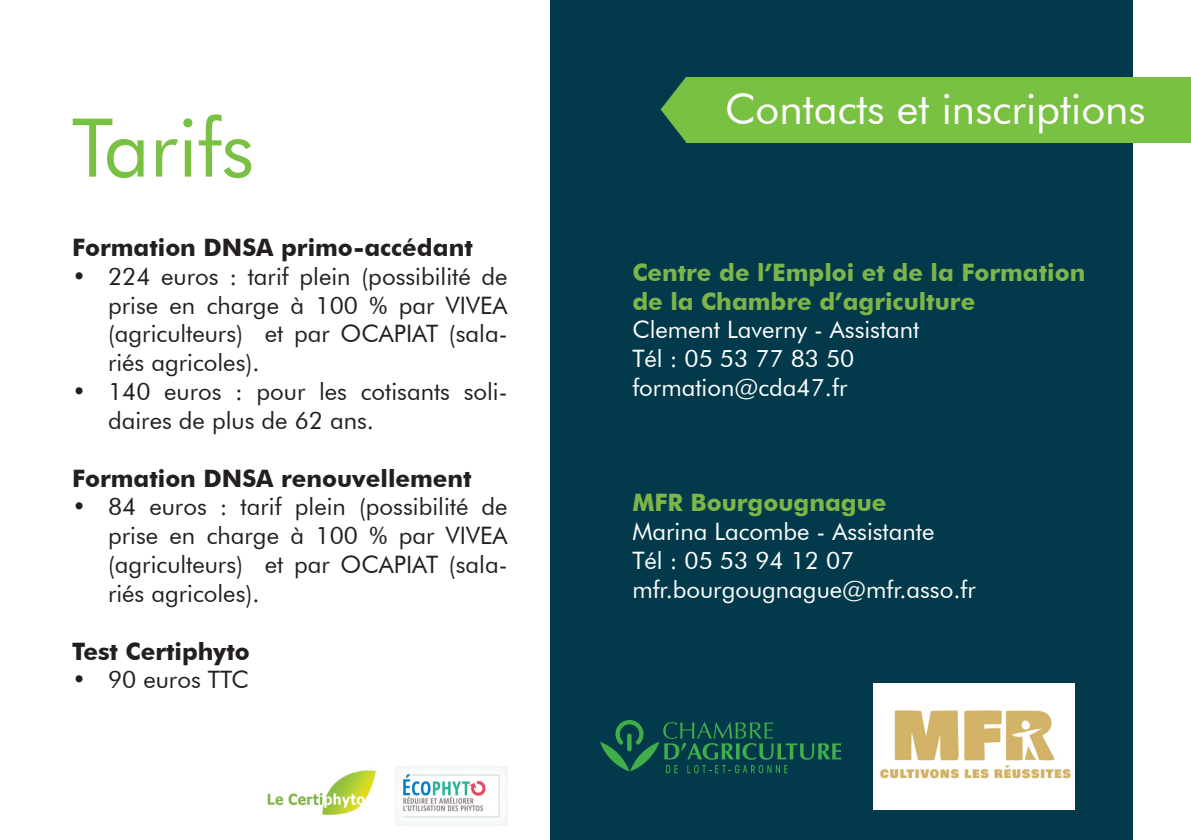
<style>
.page{position:relative;width:1191px;height:840px;background:#fff}
.page>*{position:absolute;margin:0;border:0;box-sizing:border-box;transform-origin:0 0}
.t1{font:81.2px "Futura BT";color:#79c142}
.t2{font:42px "Futura BT";color:#fff}
.t3{font:24px/28.8px "Futura BT";color:#231f20;text-align:justify}
.t4{font:24px/28.8px "Futura BT";color:#fff}
.t5{font:700 24px "Futura BT";color:#231f20}
.s1{font-weight:700;color:#7db549}
</style>
<div class="page">
<div style="left:550px;top:0;width:582px;height:839px;background:#023a4b"></div>
<div style="left:686px;top:77px;width:505px;height:65px;background:#79c142"></div>
<svg style="left:660px;top:77px;width:26px;height:65px"></svg>
<img style="left:873px;top:683px;width:201px;height:125px">
<svg style="left:600px;top:720px;width:241px;height:52px"></svg>
<svg style="left:627px;top:733px;width:4px;height:18px"></svg>
<img style="left:267px;top:770px;width:110px;height:46px">
<img style="left:395px;top:766px;width:112px;height:58px">
<p class="t1" style="left:72px;top:98px;width:184px">Tarifs</p>
<p class="t5" style="left:72px;top:233px;width:402px">Formation DNSA primo-accédant</p>
<p class="t3" style="left:108px;top:261px;width:401px;text-indent:-36px">• 224 euros : tarif plein (possibilité de prise en charge à 100 % par VIVEA (agriculteurs) et par OCAPIAT (sala&shy;riés agricoles).</p>
<p class="t3" style="left:108px;top:376px;width:401px;text-indent:-36px">• 140 euros : pour les cotisants soli&shy;daires de plus de 62 ans.</p>
<p class="t5" style="left:72px;top:463px;width:401px">Formation DNSA renouvellement</p>
<p class="t3" style="left:108px;top:492px;width:401px;text-indent:-36px">• 84 euros : tarif plein (possibilité de prise en charge à 100 % par VIVEA (agriculteurs) et par OCAPIAT (sala&shy;riés agricoles).</p>
<p class="t5" style="left:72px;top:636px;width:179px">Test Certiphyto</p>
<p class="t3" style="left:72px;top:664px;width:178px">• 90 euros TTC</p>
<p class="t2" style="left:725px;top:83px;width:422px">Contacts et inscriptions</p>
<p class="t4" style="left:632px;top:257px;width:454px"><span class="s1">Centre de l’Emploi et de la Formation de la Chambre d’agriculture<br></span>Clement Laverny - Assistant<br>Tél : 05 53 77 83 50<br>formation@cda47.fr</p>
<p class="t4" style="left:632px;top:488px;width:345px"><span class="s1">MFR Bourgougnague<br></span>Marina Lacombe - Assistante<br>Tél : 05 53 94 12 07 mfr.bourgougnague@mfr.asso.fr</p>
</div>
